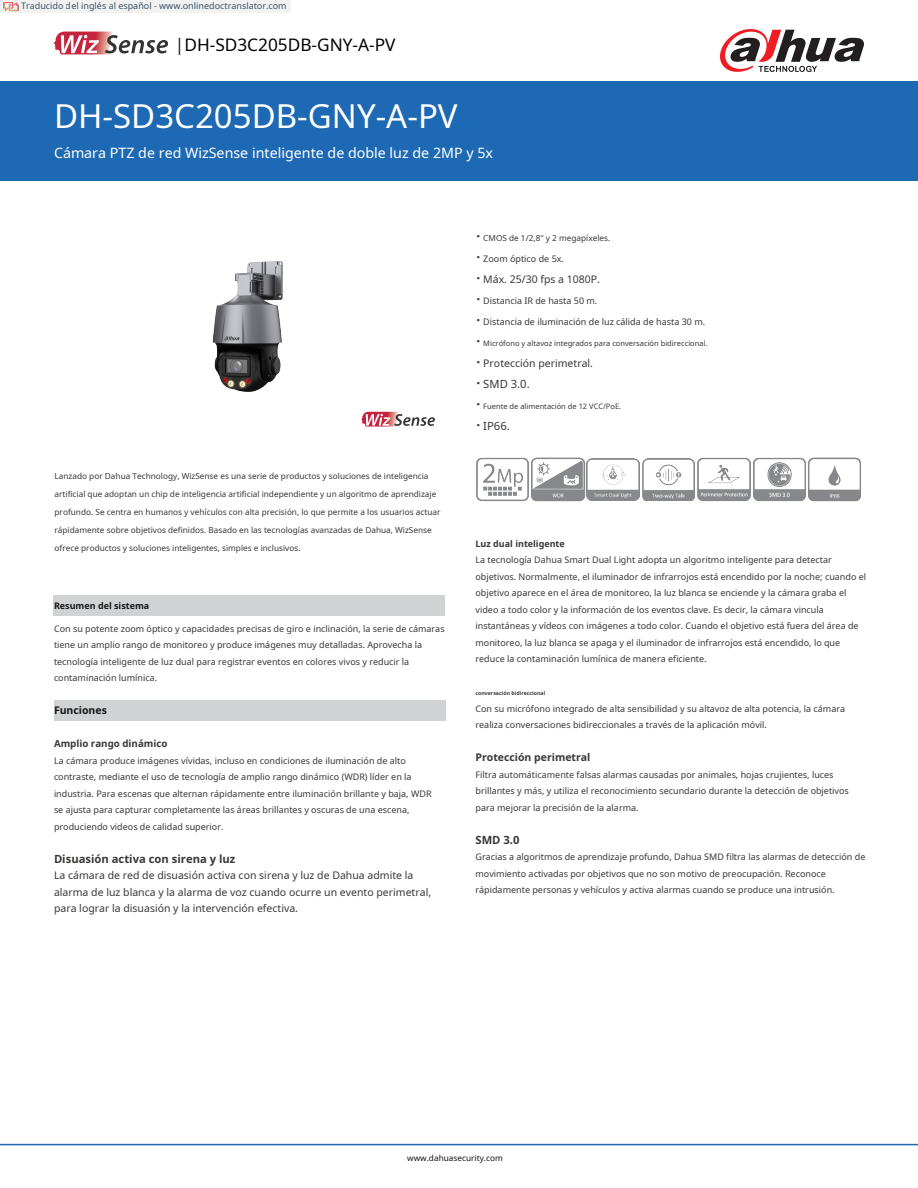
<style>
.page{position:relative;width:918px;height:1188px;background:#fff}
.page>*{position:absolute;margin:0;border:0;box-sizing:border-box;transform-origin:0 0}
.t1{font:33px "Noto Sans";color:#fff}
.t2{font:17.25px "Noto Sans";color:#030000}
.t3{font:14.25px "Noto Sans";color:#fff}
.t4{font:700 11.25px "Noto Sans";color:#383837}
.t5{font:11.25px "Noto Sans";color:#383837}
.t6{font:10.5px/16.5px "Noto Sans";color:#383837}
.t7{font:700 10.5px "Noto Sans";color:#383837}
.t8{font:700 10.5px "Noto Sans";color:#171615}
.t9{font:700 9.75px "Noto Sans";color:#383837}
.t10{font:9px/16.5px "Noto Sans";color:#383837}
.t11{font:9px "Noto Sans";color:rgb(15 43 70/.8)}
.t12{font:700 9px "Noto Sans";color:#383837}
.t13{font:700 9px "Noto Sans";color:#171615}
.t14{font:8.25px/18px "Noto Sans";color:#383837}
.t15{font:8.25px "Noto Sans";color:#171615}
.t16{font:7.5px "Noto Sans";color:#383837}
.t17{font:700 5.25px "Noto Sans";color:#383837}
.s1{color:#201916}
.s2{font-weight:700;font-size:13.5px}
</style>
<div class="page">
<div style="left:0;top:81px;width:918px;height:100px;background:#1e69b4"></div>
<hr style="left:0;top:1144px;width:918px;height:1px;background:#1e69b4">
<svg style="left:720px;top:29px;width:144px;height:43px"></svg>
<img style="left:212px;top:261px;width:185px;height:151px">
<div style="left:54px;top:700px;width:391px;height:21px;background:#d1d2d4"></div>
<div style="left:54px;top:596px;width:391px;height:20px;background:#d1d2d4"></div>
<svg style="left:54px;top:32px;width:114px;height:22px"></svg>
<svg style="left:361px;top:412px;width:74px;height:15px"></svg>
<img style="left:476px;top:457px;width:110px;height:45px">
<img style="left:697px;top:457px;width:109px;height:45px">
<img style="left:642px;top:458px;width:53px;height:43px">
<img style="left:587px;top:458px;width:52px;height:43px">
<img style="left:808px;top:457px;width:53px;height:45px">
<div style="left:0;top:0;width:291px;height:14px;background:#f2f2f2"></div>
<img style="left:4px;top:2px;width:15px;height:12px">
<p class="t11" style="left:21px;top:-1px;width:267px">Traducido del inglés al español - www.onlinedoctranslator.com</p>
<h2 class="t2" style="left:175px;top:33px;width:222px"><span class="s1">|</span>DH-SD3C205DB-GNY-A-PV</h2>
<h1 class="t1" style="left:54px;top:93px;width:405px">DH-SD3C205DB-GNY-A-PV</h1>
<h3 class="t3" style="left:54px;top:143px;width:441px">Cámara PTZ de red WizSense inteligente de doble luz de 2MP y 5x</h3>
<p class="t14" style="left:55px;top:466px;width:387px">Lanzado por Dahua Technology, WizSense es una serie de productos y soluciones de inteligencia artificial que adoptan un chip de inteligencia artificial independiente y un algoritmo de aprendizaje profundo. Se centra en humanos y vehículos con alta precisión, lo que permite a los usuarios actuar rápidamente sobre objetivos definidos. Basado en las tecnologías avanzadas de Dahua, WizSense ofrece productos y soluciones inteligentes, simples e inclusivos.</p>
<p class="t13" style="left:54px;top:599px;width:97px">Resumen del sistema</p>
<p class="t10" style="left:54px;top:620px;width:392px">Con su potente zoom óptico y capacidades precisas de giro e inclinación, la serie de cámaras tiene un amplio rango de monitoreo y produce imágenes muy detalladas. Aprovecha la tecnología inteligente de luz dual para registrar eventos en colores vivos y reducir la contaminación lumínica.</p>
<p class="t14" style="left:477px;top:229px;width:135px"><span class="s2">·</span> CMOS de 1/2,8" y 2 megapíxeles.</p>
<p class="t10" style="left:477px;top:250px;width:89px"><span class="s2">·</span> Zoom óptico de 5x.</p>
<p class="t6" style="left:477px;top:271px;width:125px"><span class="s2">·</span> Máx. 25/30 fps a 1080P.</p>
<p class="t10" style="left:477px;top:292px;width:122px"><span class="s2">·</span> Distancia IR de hasta 50 m.</p>
<p class="t10" style="left:477px;top:313px;width:230px"><span class="s2">·</span> Distancia de iluminación de luz cálida de hasta 30 m.</p>
<p class="t16" style="left:477px;top:338px;width:232px"><span class="s2">·</span> Micrófono y altavoz integrados para conversación bidireccional.</p>
<p class="t6" style="left:477px;top:355px;width:118px"><span class="s2">·</span> Protección perimetral.</p>
<p class="t5" style="left:477px;top:376px;width:55px"><span class="s2">·</span> SMD 3.0.</p>
<p class="t16" style="left:477px;top:401px;width:146px"><span class="s2">·</span> Fuente de alimentación de 12 VCC/PoE.</p>
<p class="t5" style="left:477px;top:418px;width:35px"><span class="s2">·</span> IP66.</p>
<p class="t12" style="left:476px;top:537px;width:91px">Luz dual inteligente</p>
<p class="t10" style="left:476px;top:551px;width:392px">La tecnología Dahua Smart Dual Light adopta un algoritmo inteligente para detectar objetivos. Normalmente, el iluminador de infrarrojos está encendido por la noche; cuando el objetivo aparece en el área de monitoreo, la luz blanca se enciende y la cámara graba el video a todo color y la información de los eventos clave. Es decir, la cámara vincula instantáneas y vídeos con imágenes a todo color. Cuando el objetivo está fuera del área de monitoreo, la luz blanca se apaga y el iluminador de infrarrojos está encendido, lo que reduce la contaminación lumínica de manera eficiente.</p>
<p class="t17" style="left:476px;top:690px;width:71px">conversación bidireccional</p>
<p class="t10" style="left:476px;top:700px;width:371px">Con su micrófono integrado de alta sensibilidad y su altavoz de alta potencia, la cámara realiza conversaciones bidireccionales a través de la aplicación móvil.</p>
<p class="t8" style="left:54px;top:703px;width:54px">Funciones</p>
<p class="t9" style="left:54px;top:737px;width:115px">Amplio rango dinámico</p>
<p class="t10" style="left:54px;top:752px;width:379px">La cámara produce imágenes vívidas, incluso en condiciones de iluminación de alto contraste, mediante el uso de tecnología de amplio rango dinámico (WDR) líder en la industria. Para escenas que alternan rápidamente entre iluminación brillante y baja, WDR se ajusta para capturar completamente las áreas brillantes y oscuras de una escena, produciendo videos de calidad superior.</p>
<p class="t7" style="left:476px;top:750px;width:116px">Protección perimetral</p>
<p class="t10" style="left:476px;top:766px;width:375px">Filtra automáticamente falsas alarmas causadas por animales, hojas crujientes, luces brillantes y más, y utiliza el reconocimiento secundario durante la detección de objetivos para mejorar la precisión de la alarma.</p>
<p class="t4" style="left:476px;top:832px;width:46px">SMD 3.0</p>
<p class="t10" style="left:476px;top:848px;width:391px">Gracias a algoritmos de aprendizaje profundo, Dahua SMD filtra las alarmas de detección de movimiento activadas por objetivos que no son motivo de preocupación. Reconoce rápidamente personas y vehículos y activa alarmas cuando se produce una intrusión.</p>
<p class="t4" style="left:54px;top:851px;width:183px">Disuasión activa con sirena y luz</p>
<p class="t6" style="left:54px;top:867px;width:379px">La cámara de red de disuasión activa con sirena y luz de Dahua admite la alarma de luz blanca y la alarma de voz cuando ocurre un evento perimetral, para lograr la disuasión y la intervención efectiva.</p>
<p class="t15" style="left:407px;top:1152px;width:97px">www.dahuasecurity.com</p>
</div>
